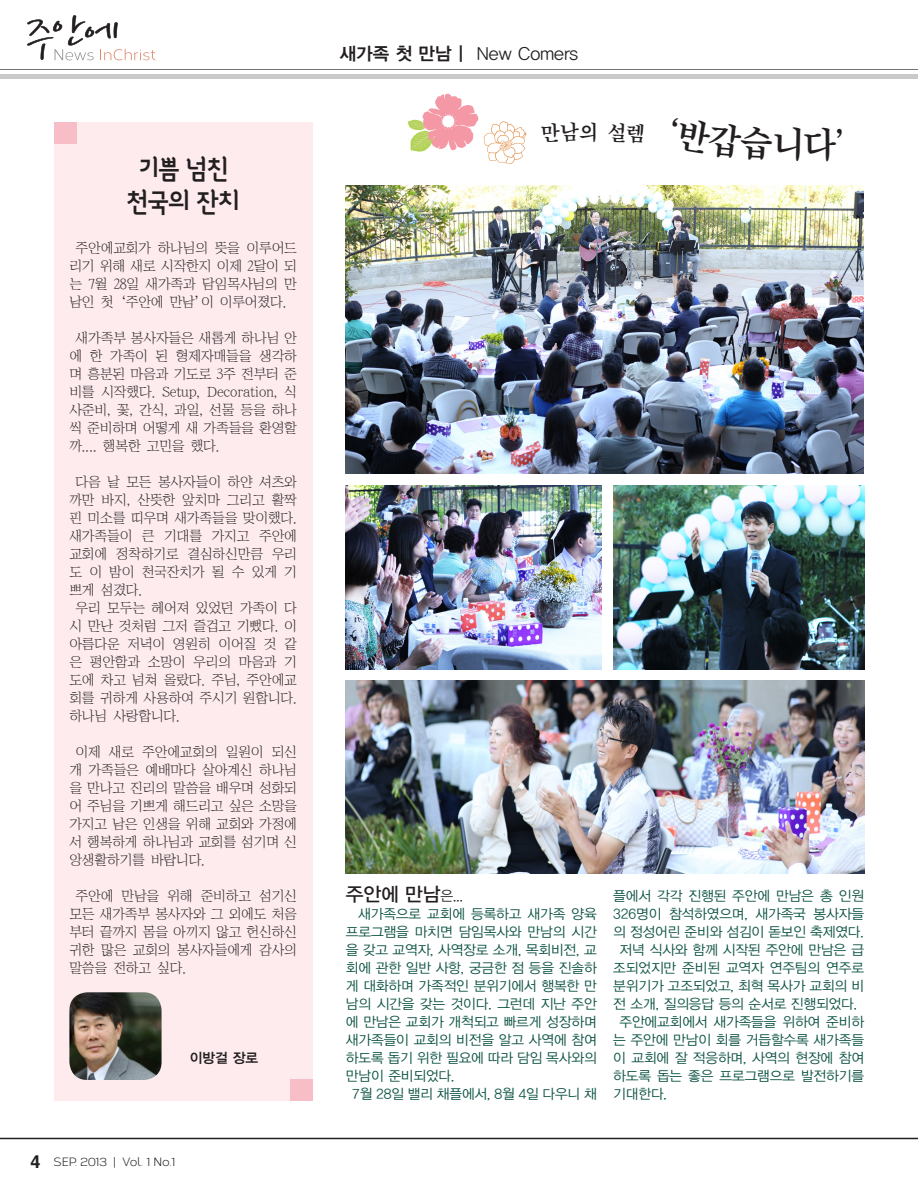
<style>
.page{position:relative;width:918px;height:1188px;background:#fff}
.page>*{position:absolute;margin:0;border:0;box-sizing:border-box;transform-origin:0 0}
.t1{font:36px "Jatmbv 50";color:#231f20}
.t2{font:27px/33.8px "Sang Sang Title B";letter-spacing:-.025em;color:#231f20;text-align:center}
.t3{font:21px "Jatmbv 50";color:#231f20}
.t4{font:19.35px "YDIYGO330";color:#231f20}
.t5{font:18px "YDIYGO320";color:#231f20}
.t6{font:700 18px "Helvetica";color:#231f20}
.t7{font:13.8px/18px "Jabmlv 50";letter-spacing:-.01em;color:#231f20;text-align:justify}
.t8{font:13.8px "YDIYGO320";letter-spacing:-.01em;color:#0d5344}
.t9{font:13.8px "YDIYGO340";color:#231f20}
.t10{font:12px "Corbert";letter-spacing:-.01em;color:#231f20}
.s1{font-family:"YDIYGO340"}
.s2{font-family:"YDIYGO320";font-size:13.8px}
</style>
<div class="page">
<hr style="left:0;top:69px;width:918px;height:1px;background:#231f20">
<svg style="left:27px;top:15px;width:128px;height:45px"></svg>
<div style="left:0;top:74px;width:918px;height:5px;background:#c9c9c9"></div>
<hr style="left:0;top:1138px;width:918px;height:1px;background:#231f20">
<div style="left:54px;top:122px;width:258px;height:978px;background:#fdebee"></div>
<img style="left:346px;top:186px;width:518px;height:287px">
<img style="left:613px;top:485px;width:251px;height:185px">
<img style="left:346px;top:485px;width:256px;height:185px">
<img style="left:346px;top:680px;width:518px;height:194px">
<img style="left:69px;top:992px;width:93px;height:88px">
<svg style="left:407px;top:94px;width:71px;height:58px"></svg>
<svg style="left:484px;top:121px;width:42px;height:43px"></svg>
<div style="left:54px;top:122px;width:23px;height:21px;background:#f8bec7"></div>
<div style="left:290px;top:1079px;width:22px;height:21px;background:#f8bec7"></div>
<h2 class="t2" style="left:126px;top:152px;width:115px">기쁨 넘친 천국의 잔치</h2>
<p class="t7" style="left:69px;top:239px;width:229px;text-indent:6px">주안에교회가 하나님의 뜻을 이루어드 리기 위해 새로 시작한지 이제 2달이 되 는 7월 28일 새가족과 담임목사님의 만 남인 첫 ‘주안에 만남’이 이루어졌다.</p>
<p class="t7" style="left:69px;top:329px;width:229px;text-indent:6px">새가족부 봉사자들은 새롭게 하나님 안 에 한 가족이 된 형제자매들을 생각하 며 흥분된 마음과 기도로 3주 전부터 준 비를 시작했다. Setup, Decoration, 식 사준비, 꽃, 간식, 과일, 선물 등을 하나 씩 준비하며 어떻게 새 가족들을 환영할 까.... 행복한 고민을 했다.</p>
<p class="t7" style="left:76px;top:473px;width:223px">다음 날 모든 봉사자들이 하얀 셔츠와</p>
<p class="t7" style="left:69px;top:491px;width:229px">까만 바지, 산뜻한 앞치마 그리고 활짝</p>
<p class="t7" style="left:69px;top:509px;width:229px">핀 미소를 띠우며 새가족들을 맞이했다.</p>
<p class="t7" style="left:69px;top:527px;width:229px">새가족들이 큰 기대를 가지고 주안에</p>
<p class="t7" style="left:69px;top:545px;width:229px">교회에 정착하기로 결심하신만큼 우리</p>
<p class="t7" style="left:69px;top:563px;width:229px">도 이 밤이 천국잔치가 될 수 있게 기</p>
<p class="t7" style="left:69px;top:581px;width:74px">쁘게 섬겼다.</p>
<p class="t7" style="left:76px;top:599px;width:223px">우리 모두는 헤어져 있었던 가족이 다</p>
<p class="t7" style="left:69px;top:617px;width:229px">시 만난 것처럼 그저 즐겁고 기뻤다. 이</p>
<p class="t7" style="left:69px;top:635px;width:229px">아름다운 저녁이 영원히 이어질 것 같</p>
<p class="t7" style="left:69px;top:653px;width:229px">은 평안함과 소망이 우리의 마음과 기</p>
<p class="t7" style="left:69px;top:671px;width:229px">도에 차고 넘쳐 올랐다. 주님, 주안에교</p>
<p class="t7" style="left:69px;top:689px;width:229px">회를 귀하게 사용하여 주시기 원합니다.</p>
<p class="t7" style="left:69px;top:707px;width:112px">하나님 사랑합니다.</p>
<p class="t7" style="left:69px;top:743px;width:229px;text-indent:6px">이제 새로 주안에교회의 일원이 되신 개 가족들은 예배마다 살아계신 하나님 을 만나고 진리의 말씀을 배우며 성화되 어 주님을 기쁘게 해드리고 싶은 소망을 가지고 남은 인생을 위해 교회와 가정에 서 행복하게 하나님과 교회를 섬기며 신 앙생활하기를 바랍니다.</p>
<p class="t7" style="left:69px;top:887px;width:229px;text-indent:6px">주안에 만남을 위해 준비하고 섬기신 모든 새가족부 봉사자와 그 외에도 처음 부터 끝까지 몸을 아끼지 않고 헌신하신 귀한 많은 교회의 봉사자들에게 감사의 말씀을 전하고 싶다.</p>
<p class="t9" style="left:190px;top:1050px;width:70px">이방걸 장로</p>
<h3 class="t6" style="left:30px;top:1147px;width:12px">4</h3>
<p class="t10" style="left:54px;top:1153px;width:123px">SEP. 2013 | Vol. 1 No.1</p>
<h3 class="t5" style="left:340px;top:43px;width:240px"><span class="s1">새가족 첫 만남 |</span> New Comers</h3>
<h3 class="t3" style="left:579px;top:122px;width:21px">의</h3>
<h1 class="t1" style="left:804px;top:127px;width:35px">다</h1>
<h3 class="t4" style="left:346px;top:883px;width:119px">주안에 만남<span class="s2">은...</span></h3>
<p class="t8" style="left:358px;top:906px;width:240px">새가족으로 교회에 등록하고 새가족 양육</p>
<p class="t8" style="left:346px;top:924px;width:252px">프로그램을 마치면 담임목사와 만남의 시간</p>
<p class="t8" style="left:346px;top:942px;width:252px">을 갖고 교역자, 사역장로 소개, 목회비전, 교</p>
<p class="t8" style="left:346px;top:960px;width:252px">회에 관한 일반 사항, 궁금한 점 등을 진솔하</p>
<p class="t8" style="left:346px;top:978px;width:252px">게 대화하며 가족적인 분위기에서 행복한 만</p>
<p class="t8" style="left:346px;top:996px;width:252px">남의 시간을 갖는 것이다. 그런데 지난 주안</p>
<p class="t8" style="left:346px;top:1014px;width:252px">에 만남은 교회가 개척되고 빠르게 성장하며</p>
<p class="t8" style="left:346px;top:1032px;width:252px">새가족들이 교회의 비전을 알고 사역에 참여</p>
<p class="t8" style="left:346px;top:1050px;width:252px">하도록 돕기 위한 필요에 따라 담임 목사와의</p>
<p class="t8" style="left:346px;top:1068px;width:110px">만남이 준비되었다.</p>
<p class="t8" style="left:352px;top:1086px;width:246px">7월 28일 밸리 채플에서, 8월 4일 다우니 채</p>
<p class="t8" style="left:613px;top:888px;width:252px">플에서 각각 진행된 주안에 만남은 총 인원</p>
<p class="t8" style="left:613px;top:906px;width:252px">326명이 참석하였으며, 새가족국 봉사자들</p>
<p class="t8" style="left:613px;top:924px;width:252px">의 정성어린 준비와 섬김이 돋보인 축제였다.</p>
<p class="t8" style="left:620px;top:942px;width:246px">저녁 식사와 함께 시작된 주안에 만남은 급</p>
<p class="t8" style="left:613px;top:960px;width:252px">조되었지만 준비된 교역자 연주팀의 연주로</p>
<p class="t8" style="left:613px;top:978px;width:252px">분위기가 고조되었고, 최혁 목사가 교회의 비</p>
<p class="t8" style="left:613px;top:996px;width:246px">전 소개, 질의응답 등의 순서로 진행되었다.</p>
<p class="t8" style="left:620px;top:1014px;width:246px">주안에교회에서 새가족들을 위하여 준비하</p>
<p class="t8" style="left:613px;top:1032px;width:252px">는 주안에 만남이 회를 거듭할수록 새가족들</p>
<p class="t8" style="left:613px;top:1050px;width:252px">이 교회에 잘 적응하며, 사역의 현장에 참여</p>
<p class="t8" style="left:613px;top:1068px;width:252px">하도록 돕는 좋은 프로그램으로 발전하기를</p>
<p class="t8" style="left:613px;top:1086px;width:55px">기대한다.</p>
</div>
